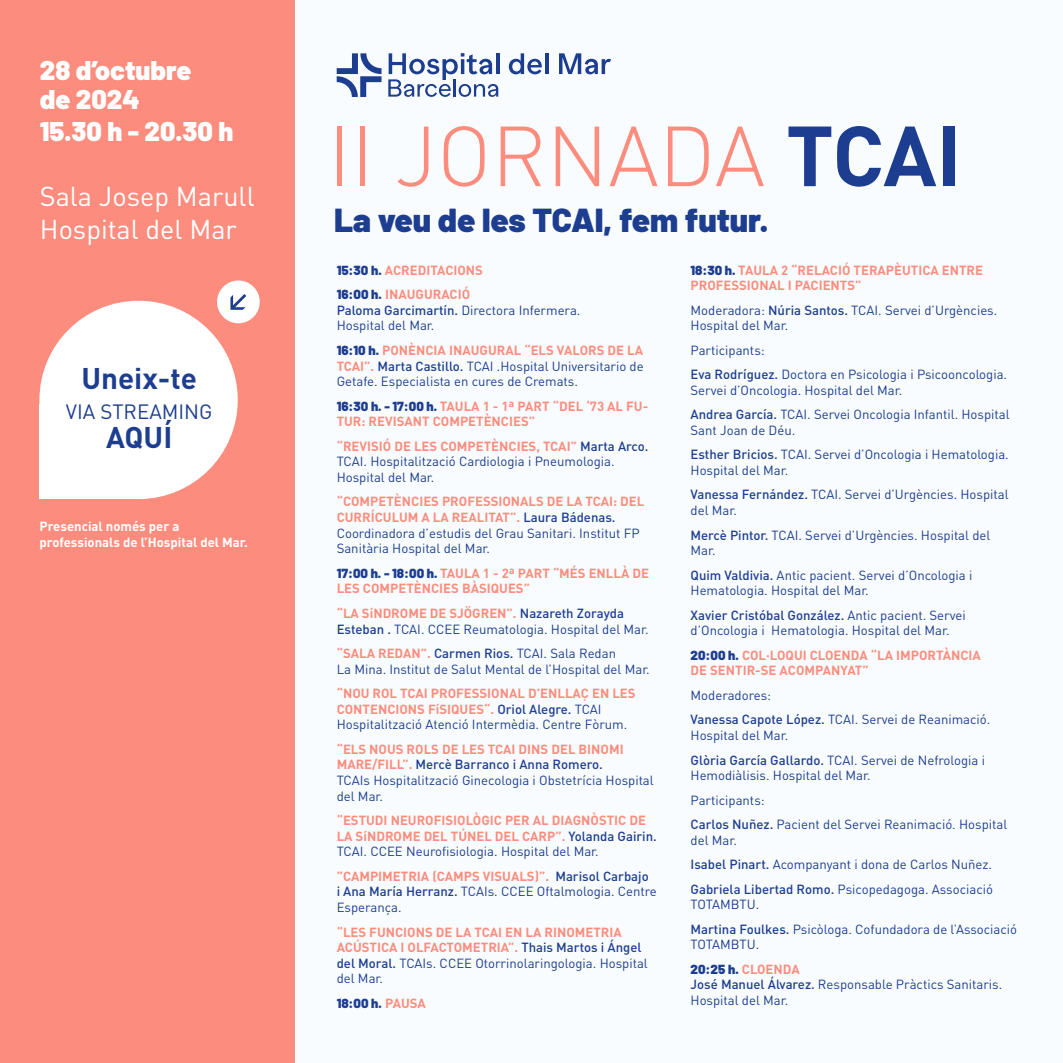
<style>
.page{position:relative;width:1063px;height:1063px;background:#fff}
.page>*{position:absolute;margin:0;border:0;box-sizing:border-box;transform-origin:0 0}
.t1{font:300 83.75px "DIN";color:#fc8d7e}
.t2{font:900 33.25px "Barlow";color:#1d3d90}
.t3{font:700 29.5px "DIN";color:#1d3d90}
.t4{font:900 27px/28.8px "Barlow";color:#fff}
.t5{font:27px/32.4px "DIN";color:#fff}
.t6{font:20.5px "DIN";color:#1d3d90}
.t7{font:13.12px/15.6px "DIN";color:#1d3d90}
.t8{font:700 13.12px/15.6px "DIN";color:#fc8d7e}
.t9{font:700 13.12px/15.8px "DIN";color:#fff}
.t10{font:900 13.12px "Barlow";color:#1d3d90}
.s1{font-weight:700;color:#1d3d90}
.s2{font-family:"Barlow";font-weight:900;color:#1d3d90}
.s3{font-weight:500}
.s4{font-family:"Barlow";font-weight:900}
.s5{font-weight:700;color:#fc8d7e}
.s6{font-weight:500;color:#1d3d90}
.s7{font-weight:400;color:#1d3d90}
.s8{font-family:"DIN";font-weight:700;color:#fc8d7e}
</style>
<div class="page">
<div style="left:0;top:0;width:294px;height:1063px;background:#fc8d7e"></div>
<div style="left:294px;top:0;width:769px;height:1063px;background:#f8fcfe"></div>
<svg style="left:337px;top:53px;width:45px;height:44px"></svg>
<hr style="left:496px;top:53px;width:3px;height:21px;background:#1d3d90">
<svg style="left:509px;top:53px;width:33px;height:21px"></svg>
<hr style="left:545px;top:53px;width:3px;height:21px;background:#1d3d90">
<svg style="left:559px;top:53px;width:52px;height:21px"></svg>
<svg style="left:388px;top:53px;width:110px;height:44px"></svg>
<div style="left:39px;top:301px;width:199px;height:198px;background:#fff;border-radius:50%"></div>
<div style="left:39px;top:404px;width:95px;height:95px;background:#fff"></div>
<div style="left:217px;top:281px;width:43px;height:42px;background:#fff;border-radius:50%"></div>
<svg style="left:230px;top:294px;width:16px;height:16px"></svg>
<h3 class="t4" style="left:40px;top:54px;width:153px">28 d’octubre de 2024</h3>
<h3 class="t4" style="left:40px;top:115px;width:195px">15.30 h - 20.30 h</h3>
<h3 class="t5" style="left:40px;top:180px;width:216px">Sala Josep Marull<br>Hospital del Mar</h3>
<h3 class="t3" style="left:81px;top:359px;width:117px">Uneix-te</h3>
<h3 class="t6" style="left:66px;top:399px;width:148px">VIA STREAMING</h3>
<h3 class="t3" style="left:106px;top:418px;width:68px">AQUÍ</h3>
<p class="t9" style="left:39px;top:518px;width:210px">Presencial només per a professionals de l’Hospital del Mar.</p>
<h1 class="t1" style="left:328px;top:105px;width:636px">II JORNADA <span class="s1">TCAI</span></h1>
<h2 class="t2" style="left:334px;top:195px;width:436px">La veu de les TCAI, fem futur.</h2>
<p class="t8" style="left:337px;top:257px;width:148px;line-height:24.5px"><span class="s2">15:30 h.</span> ACREDITACIONS<br><span class="s2">16:00 h.</span> INAUGURACIÓ</p>
<p class="t7" style="left:337px;top:302px;width:245px"><span class="s3">Paloma Garcimartín.</span> Directora Infermera.<br>Hospital del Mar.</p>
<p class="t7" style="left:337px;top:342px;width:309px;text-align:justify"><span class="s4">16:10 h.</span> <span class="s5">PONÈNCIA INAUGURAL “ELS VALORS DE LA TCAI”.</span> <span class="s3">Marta Castillo.</span> TCAI .Hospital Universitario de Getafe. Especialista en cures de Cremats.</p>
<p class="t8" style="left:337px;top:398px;width:313px"><span class="s2">16:30 h. - 17:00 h.</span> TAULA 1 - 1ª PART “DEL ‘73 AL FU-<br>TUR: REVISANT COMPETÈNCIES”</p>
<p class="t7" style="left:337px;top:438px;width:313px"><span class="s5">“REVISIÓ DE LES COMPETÈNCIES, TCAI”</span> <span class="s3">Marta Arco.<br></span>TCAI. Hospitalització Cardiologia i Pneumologia.<br>Hospital del Mar.</p>
<p class="t7" style="left:337px;top:494px;width:309px"><span class="s5">“COMPETÈNCIES PROFESSIONALS DE LA TCAI: DEL CURRÍCULUM A LA REALITAT”.</span> <span class="s3">Laura Bádenas.<br></span>Coordinadora d’estudis del Grau Sanitari. Institut FP Sanitària Hospital del Mar.</p>
<p class="t8" style="left:337px;top:565px;width:314px"><span class="s2">17:00 h. - 18:00 h.</span> TAULA 1 - 2ª PART “MÉS ENLLÀ DE<br>LES COMPETÈNCIES BÀSIQUES”</p>
<p class="t7" style="left:337px;top:605px;width:314px"><span class="s5">“LA SíNDROME DE SJÖGREN”.</span> <span class="s3">Nazareth Zorayda<br>Esteban .</span> TCAI. CCEE Reumatologia. Hospital del Mar.</p>
<p class="t7" style="left:337px;top:645px;width:315px"><span class="s5">“SALA REDAN”.</span> <span class="s3">Carmen Rios.</span> TCAI. Sala Redan<br>La Mina. Institut de Salut Mental de l’Hospital del Mar.</p>
<p class="t8" style="left:337px;top:685px;width:300px">“NOU ROL TCAI PROFESSIONAL D’ENLLAÇ EN LES<br>CONTENCIONS FíSIQUES“. <span class="s6">Oriol Alegre.</span> <span class="s7">TCAI<br>Hospitalització Atenció Intermèdia. Centre Fòrum.</span></p>
<p class="t7" style="left:337px;top:741px;width:319px"><span class="s5">“ELS NOUS ROLS DE LES TCAI DINS DEL BINOMI MARE/FILL”.</span> <span class="s3">Mercè Barranco i Anna Romero.<br></span>TCAIs Hospitalització Ginecologia i Obstetrícia Hospital del Mar.</p>
<p class="t8" style="left:337px;top:812px;width:322px">“ESTUDI NEUROFISIOLÒGIC PER AL DIAGNÒSTIC DE<br>LA SíNDROME DEL TÚNEL DEL CARP”. <span class="s6">Yolanda Gairin.<br></span><span class="s7">TCAI. CCEE Neurofisiologia. Hospital del Mar.</span></p>
<p class="t7" style="left:337px;top:868px;width:322px"><span class="s5">”CAMPIMETRIA (CAMPS VISUALS)”.</span> <span class="s3">Marisol Carbajo<br>i Ana María Herranz.</span> TCAIs. CCEE Oftalmologia. Centre<br>Esperança.</p>
<p class="t8" style="left:337px;top:923px;width:313px">“LES FUNCIONS DE LA TCAI EN LA RINOMETRIA ACÚSTICA I OLFACTOMETRIA”. <span class="s6">Thais Martos i Ángel del Moral.</span> <span class="s7">TCAIs. CCEE Otorrinolaringologia. Hospital del Mar.</span></p>
<p class="t10" style="left:337px;top:993px;width:91px">18:00 h. <span class="s8">PAUSA</span></p>
<p class="t8" style="left:691px;top:261px;width:294px"><span class="s2">18:30 h.</span> TAULA 2 “RELACIÓ TERAPÈUTICA ENTRE<br>PROFESSIONAL I PACIENTS”</p>
<p class="t7" style="left:691px;top:302px;width:308px">Moderadora: <span class="s3">Núria Santos.</span> TCAI. Servei d’Urgències.<br>Hospital del Mar.</p>
<p class="t7" style="left:691px;top:337px;width:318px;line-height:24.5px">Participants:<br><span class="s3">Eva Rodríguez.</span> Doctora en Psicologia i Psicooncologia.</p>
<p class="t7" style="left:691px;top:378px;width:321px;line-height:24.5px">Servei d’Oncologia. Hospital del Mar.<br><span class="s3">Andrea García.</span> TCAI. Servei Oncologia Infantil. Hospital</p>
<p class="t7" style="left:691px;top:418px;width:320px;line-height:24.5px">Sant Joan de Déu.<br><span class="s3">Esther Bricios.</span> TCAI. Servei d’Oncologia i Hematologia.</p>
<p class="t7" style="left:691px;top:458px;width:320px;line-height:24.5px">Hospital del Mar.<br><span class="s3">Vanessa Fernández.</span> TCAI. Servei d’Urgències. Hospital</p>
<p class="t7" style="left:691px;top:498px;width:301px;line-height:24.5px">del Mar.<br><span class="s3">Mercè Pintor.</span> TCAI. Servei d’Urgències. Hospital del</p>
<p class="t7" style="left:691px;top:538px;width:283px;line-height:24.5px">Mar.<br><span class="s3">Quim Valdivia.</span> Antic pacient. Servei d’Oncologia i</p>
<p class="t7" style="left:691px;top:578px;width:277px;line-height:24.5px">Hematologia. Hospital del Mar.<br><span class="s3">Xavier Cristóbal González.</span> Antic pacient. Servei</p>
<p class="t7" style="left:691px;top:618px;width:292px;line-height:24.5px">d’Oncologia i Hematologia. Hospital del Mar.<br><span class="s4">20:00 h.</span> <span class="s5">COL·LOQUI CLOENDA “LA IMPORTÀNCIA</span></p>
<p class="t8" style="left:691px;top:662px;width:180px">DE SENTIR-SE ACOMPANYAT”</p>
<p class="t7" style="left:691px;top:683px;width:301px;line-height:24.5px">Moderadores:<br><span class="s3">Vanessa Capote López.</span> TCAI. Servei de Reanimació.</p>
<p class="t7" style="left:691px;top:723px;width:296px;line-height:24.5px">Hospital del Mar.<br><span class="s3">Glòria García Gallardo.</span> TCAI. Servei de Nefrologia i</p>
<p class="t7" style="left:691px;top:763px;width:318px;line-height:24.5px">Hemodiàlisis. Hospital del Mar.<br>Participants:<br><span class="s3">Carlos Nuñez.</span> Pacient del Servei Reanimació. Hospital</p>
<p class="t7" style="left:691px;top:827px;width:304px;line-height:24.5px">del Mar.<br><span class="s3">Isabel Pinart.</span> Acompanyant i dona de Carlos Nuñez.<br><span class="s3">Gabriela Libertad Romo.</span> Psicopedagoga. Associació</p>
<p class="t7" style="left:691px;top:892px;width:328px;line-height:24.5px">TOTAMBTU.<br><span class="s3">Martina Foulkes.</span> Psicòloga. Cofundadora de l’Associació</p>
<p class="t7" style="left:691px;top:937px;width:70px">TOTAMBTU.</p>
<p class="t10" style="left:691px;top:959px;width:111px">20:25 h. <span class="s8">CLOENDA</span></p>
<p class="t7" style="left:691px;top:977px;width:313px"><span class="s3">José Manuel Álvarez.</span> Responsable Pràctics Sanitaris.<br>Hospital del Mar.</p>
</div>
